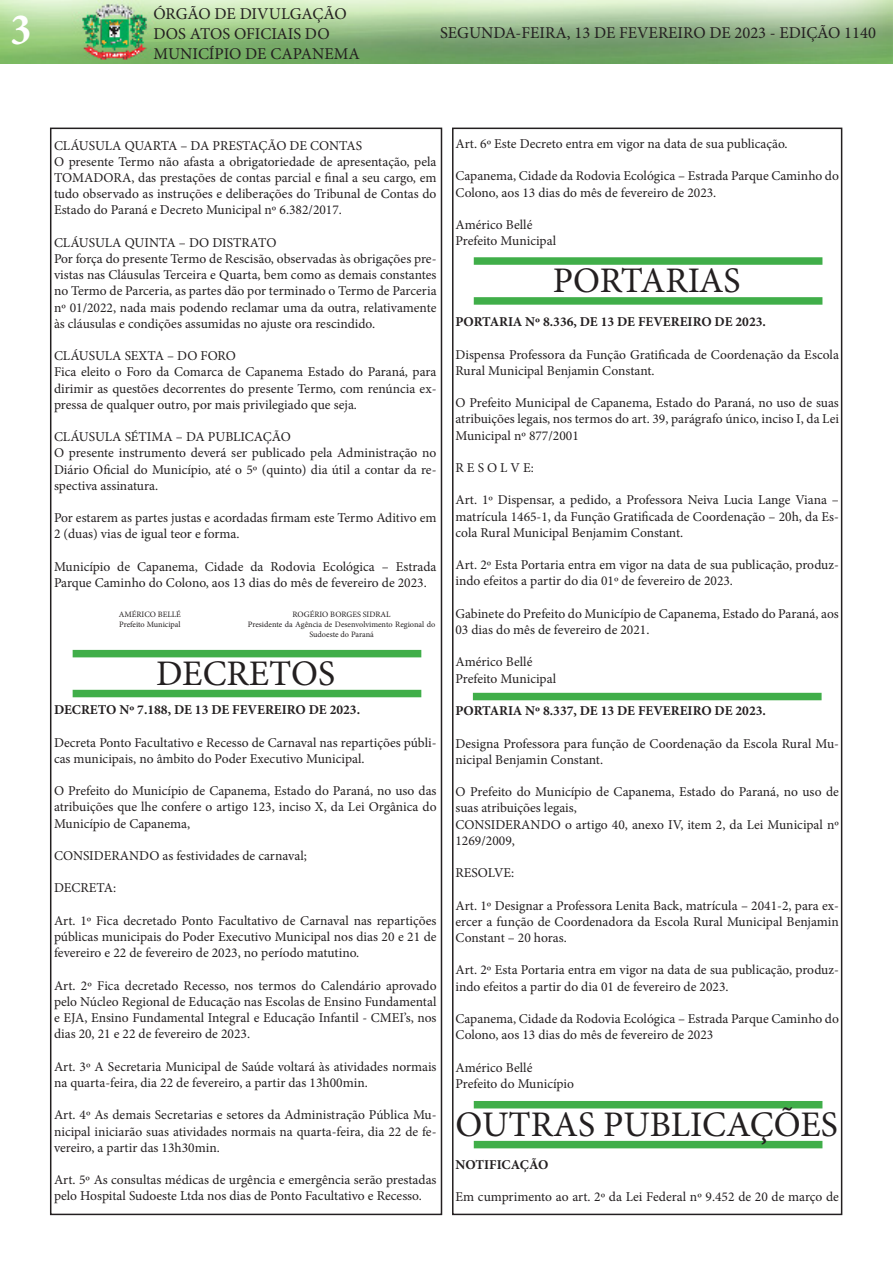
<style>
.page{position:relative;width:893px;height:1263px;background:#fff}
.page>*{position:absolute;margin:0;border:0;box-sizing:border-box;transform-origin:0 0}
.t1{font:700 condensed 45px "Minion Pro";color:#fff}
.t2{font:36px "Minion Pro";color:#231f20}
.t3{font:16.5px/19.8px "Minion Pro";color:#231f20}
.t4{font:13.5px/16.2px "Minion Pro";color:#231f20}
.t5{font:700 13.5px "Minion Pro";color:#231f20}
.t6{font:8.25px/9.9px "Minion Pro";color:#231f20;text-align:center}
</style>
<div class="page">
<div style="left:50px;top:128px;width:392px;height:1087px;border:2px solid #231f20"></div>
<img style="left:0;top:0;width:893px;height:64px">
<div style="left:452px;top:128px;width:390px;height:1087px;border:2px solid #231f20"></div>
<div style="left:73px;top:650px;width:348px;height:7px;background:#40ae49"></div>
<div style="left:73px;top:690px;width:348px;height:7px;background:#40ae49"></div>
<div style="left:473px;top:693px;width:349px;height:7px;background:#40ae49"></div>
<div style="left:474px;top:257px;width:348px;height:8px;background:#40ae49"></div>
<div style="left:474px;top:297px;width:348px;height:8px;background:#40ae49"></div>
<div style="left:474px;top:1101px;width:348px;height:7px;background:#40ae49"></div>
<div style="left:474px;top:1141px;width:348px;height:7px;background:#40ae49"></div>
<h1 class="t1" style="left:11px;top:-1px;width:22px">3</h1>
<p class="t3" style="left:153px;top:4px;width:208px">ÓRGÃO DE DIVULGAÇÃO<br>DOS ATOS OFICIAIS DO<br>MUNICÍPIO DE CAPANEMA</p>
<p class="t3" style="left:440px;top:23px;width:437px">SEGUNDA-FEIRA, 13 DE FEVEREIRO DE 2023 - EDIÇÃO 1140</p>
<p class="t4" style="left:54px;top:137px;width:310px">CLÁUSULA QUARTA – DA PRESTAÇÃO DE CONTAS</p>
<p class="t4" style="left:54px;top:153px;width:384px;text-align:justify">O presente Termo não afasta a obrigatoriedade de apresentação, pela TOMADORA, das prestações de contas parcial e final a seu cargo, em tudo observado as instruções e deliberações do Tribunal de Contas do Estado do Paraná e Decreto Municipal nº 6.382/2017.</p>
<p class="t4" style="left:54px;top:234px;width:224px">CLÁUSULA QUINTA – DO DISTRATO</p>
<p class="t4" style="left:54px;top:251px;width:384px;text-align:justify">Por força do presente Termo de Rescisão, observadas às obrigações pre&shy;vistas nas Cláusulas Terceira e Quarta, bem como as demais constantes no Termo de Parceria, as partes dão por terminado o Termo de Parceria nº 01/2022, nada mais podendo reclamar uma da outra, relativamente às cláusulas e condições assumidas no ajuste ora rescindido.</p>
<p class="t4" style="left:54px;top:348px;width:184px">CLÁUSULA SEXTA – DO FORO</p>
<p class="t4" style="left:54px;top:364px;width:384px;text-align:justify">Fica eleito o Foro da Comarca de Capanema Estado do Paraná, para dirimir as questões decorrentes do presente Termo, com renúncia ex&shy;pressa de qualquer outro, por mais privilegiado que seja.</p>
<p class="t4" style="left:54px;top:429px;width:238px">CLÁUSULA SÉTIMA – DA PUBLICAÇÃO</p>
<p class="t4" style="left:54px;top:445px;width:384px;text-align:justify">O presente instrumento deverá ser publicado pela Administração no Diário Oficial do Município, até o 5º (quinto) dia útil a contar da re&shy;spectiva assinatura.</p>
<p class="t4" style="left:54px;top:510px;width:384px">Por estarem as partes justas e acordadas firmam este Termo Aditivo em<br>2 (duas) vias de igual teor e forma.</p>
<p class="t4" style="left:54px;top:558px;width:384px">Município de Capanema, Cidade da Rodovia Ecológica – Estrada<br>Parque Caminho do Colono, aos 13 dias do mês de fevereiro de 2023.</p>
<p class="t6" style="left:119px;top:610px;width:64px">AMÉRICO BELLÉ</p>
<p class="t6" style="left:119px;top:620px;width:63px">Prefeito Municipal</p>
<p class="t6" style="left:292px;top:610px;width:100px">ROGÉRIO BORGES SIDRAL</p>
<p class="t6" style="left:248px;top:620px;width:189px">Presidente da Agência de Desenvolvimento Regional do<br>Sudoeste do Paraná</p>
<p class="t2" style="left:156px;top:649px;width:181px">DECRETOS</p>
<p class="t5" style="left:54px;top:700px;width:308px">DECRETO Nº 7.188, DE 13 DE FEVEREIRO DE 2023.</p>
<p class="t4" style="left:54px;top:734px;width:384px">Decreta Ponto Facultativo e Recesso de Carnaval nas repartições públi&shy;cas municipais, no âmbito do Poder Executivo Municipal.</p>
<p class="t4" style="left:54px;top:783px;width:384px;text-align:justify">O Prefeito do Município de Capanema, Estado do Paraná, no uso das atribuições que lhe confere o artigo 123, inciso X, da Lei Orgânica do Município de Capanema,</p>
<p class="t4" style="left:54px;top:848px;width:254px">CONSIDERANDO as festividades de carnaval;</p>
<p class="t4" style="left:54px;top:880px;width:64px">DECRETA:</p>
<p class="t4" style="left:54px;top:912px;width:384px;text-align:justify">Art. 1º Fica decretado Ponto Facultativo de Carnaval nas repartições públicas municipais do Poder Executivo Municipal nos dias 20 e 21 de fevereiro e 22 de fevereiro de 2023, no período matutino.</p>
<p class="t4" style="left:54px;top:977px;width:384px;text-align:justify">Art. 2º Fica decretado Recesso, nos termos do Calendário aprovado pelo Núcleo Regional de Educação nas Escolas de Ensino Fundamental e EJA, Ensino Fundamental Integral e Educação Infantil - CMEI’s, nos dias 20, 21 e 22 de fevereiro de 2023.</p>
<p class="t4" style="left:54px;top:1058px;width:384px">Art. 3º A Secretaria Municipal de Saúde voltará às atividades normais na quarta-feira, dia 22 de fevereiro, a partir das 13h00min.</p>
<p class="t4" style="left:54px;top:1107px;width:384px;text-align:justify">Art. 4º As demais Secretarias e setores da Administração Pública Mu&shy;nicipal iniciarão suas atividades normais na quarta-feira, dia 22 de fe&shy;vereiro, a partir das 13h30min.</p>
<p class="t4" style="left:54px;top:1172px;width:384px">Art. 5º As consultas médicas de urgência e emergência serão prestadas pelo Hospital Sudoeste Ltda nos dias de Ponto Facultativo e Recesso.</p>
<p class="t4" style="left:455px;top:136px;width:334px">Art. 6º Este Decreto entra em vigor na data de sua publicação.</p>
<p class="t4" style="left:455px;top:168px;width:385px">Capanema, Cidade da Rodovia Ecológica – Estrada Parque Caminho do<br>Colono, aos 13 dias do mês de fevereiro de 2023.</p>
<p class="t4" style="left:455px;top:217px;width:78px">Américo Bellé</p>
<p class="t4" style="left:455px;top:233px;width:102px">Prefeito Municipal</p>
<p class="t2" style="left:553px;top:257px;width:189px">PORTARIAS</p>
<p class="t5" style="left:455px;top:312px;width:312px">PORTARIA Nº 8.336, DE 13 DE FEVEREIRO DE 2023.</p>
<p class="t4" style="left:455px;top:346px;width:385px">Dispensa Professora da Função Gratificada de Coordenação da Escola<br>Rural Municipal Benjamin Constant.</p>
<p class="t4" style="left:455px;top:395px;width:385px;text-align:justify">O Prefeito Municipal de Capanema, Estado do Paraná, no uso de suas atribuições legais, nos termos do art. 39, parágrafo único, inciso I, da Lei Municipal nº 877/2001</p>
<p class="t4" style="left:455px;top:460px;width:80px">R E S O L V E:</p>
<p class="t4" style="left:455px;top:492px;width:385px;text-align:justify">Art. 1º Dispensar, a pedido, a Professora Neiva Lucia Lange Viana – matrícula 1465-1, da Função Gratificada de Coordenação – 20h, da Es&shy;cola Rural Municipal Benjamim Constant.</p>
<p class="t4" style="left:455px;top:557px;width:385px">Art. 2º Esta Portaria entra em vigor na data de sua publicação, produz&shy;indo efeitos a partir do dia 01º de fevereiro de 2023.</p>
<p class="t4" style="left:455px;top:605px;width:385px">Gabinete do Prefeito do Município de Capanema, Estado do Paraná, aos<br>03 dias do mês de fevereiro de 2021.</p>
<p class="t4" style="left:455px;top:654px;width:78px">Américo Bellé</p>
<p class="t4" style="left:455px;top:670px;width:102px">Prefeito Municipal</p>
<p class="t5" style="left:455px;top:701px;width:312px">PORTARIA Nº 8.337, DE 13 DE FEVEREIRO DE 2023.</p>
<p class="t4" style="left:455px;top:735px;width:385px">Designa Professora para função de Coordenação da Escola Rural Mu&shy;nicipal Benjamin Constant.</p>
<p class="t4" style="left:455px;top:784px;width:385px">O Prefeito do Município de Capanema, Estado do Paraná, no uso de suas atribuições legais,</p>
<p class="t4" style="left:455px;top:816px;width:385px">CONSIDERANDO o artigo 40, anexo IV, item 2, da Lei Municipal nº<br>1269/2009,</p>
<p class="t4" style="left:455px;top:865px;width:60px">RESOLVE:</p>
<p class="t4" style="left:455px;top:897px;width:385px;text-align:justify">Art. 1º Designar a Professora Lenita Back, matrícula – 2041-2, para ex&shy;ercer a função de Coordenadora da Escola Rural Municipal Benjamin Constant – 20 horas.</p>
<p class="t4" style="left:455px;top:962px;width:385px">Art. 2º Esta Portaria entra em vigor na data de sua publicação, produz&shy;indo efeitos a partir do dia 01 de fevereiro de 2023.</p>
<p class="t4" style="left:455px;top:1010px;width:385px">Capanema, Cidade da Rodovia Ecológica – Estrada Parque Caminho do<br>Colono, aos 13 dias do mês de fevereiro de 2023</p>
<p class="t4" style="left:455px;top:1059px;width:78px">Américo Bellé</p>
<p class="t4" style="left:455px;top:1075px;width:120px">Prefeito do Município</p>
<p class="t2" style="left:455px;top:1100px;width:384px">OUTRAS PUBLICAÇÕES</p>
<p class="t5" style="left:455px;top:1155px;width:94px">NOTIFICAÇÃO</p>
<p class="t4" style="left:455px;top:1189px;width:385px">Em cumprimento ao art. 2º da Lei Federal nº 9.452 de 20 de março de</p>
</div>
